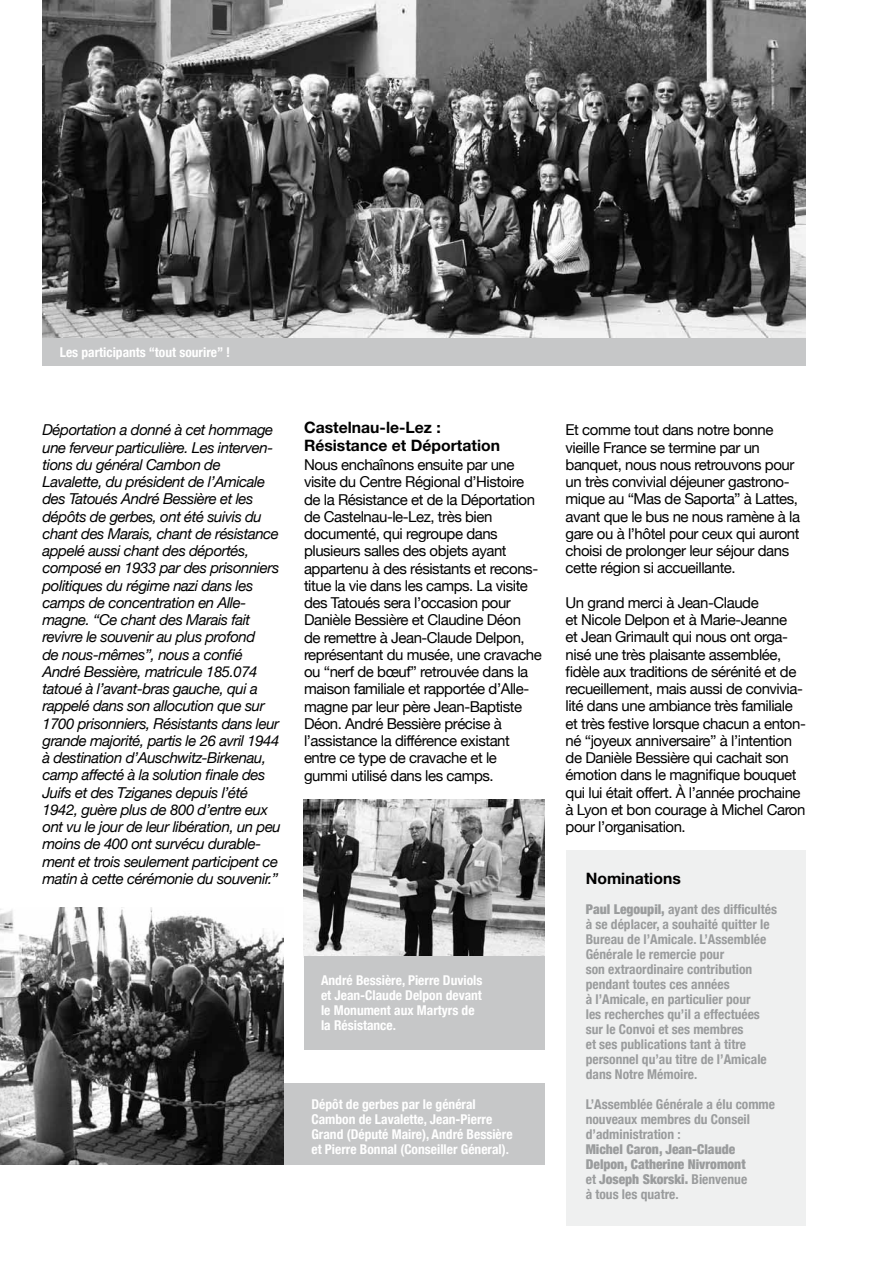
<style>
.page{position:relative;width:893px;height:1263px;background:#fff}
.page>*{position:absolute;margin:0;border:0;box-sizing:border-box;transform-origin:0 0}
.t1{font:700 15.75px/17.2px "Helvetica Neue";color:#000}
.t2{font:15px/17.2px "Helvetica Neue";letter-spacing:-.03em;color:#000}
.t3{font:italic 15px/17.2px "Helvetica Neue";letter-spacing:-.03em;color:#000}
.t4{font:700 condensed 13.5px/15px "Helvetica Neue";color:#9a9c9d}
.t5{font:700 condensed 13.5px/15px "Helvetica Neue";color:#fff}
.t6{font:900 condensed 13.5px/15px "Helvetica Neue";color:#9a9c9d}
.s1{font-weight:900}
.s2{font-weight:700}
</style>
<div class="page">
<div style="left:239px;top:1083px;width:305px;height:81px;background:#c6c7c8"></div>
<div style="left:566px;top:850px;width:240px;height:376px;background:#eff0f0"></div>
<img style="left:0;top:907px;width:283px;height:257px">
<img style="left:303px;top:800px;width:241px;height:156px">
<div style="left:304px;top:956px;width:240px;height:94px;background:#c6c7c8"></div>
<img style="left:43px;top:0;width:763px;height:338px">
<div style="left:43px;top:338px;width:763px;height:28px;background:#c6c7c8"></div>
<p class="t5" style="left:60px;top:345px;width:172px">Les participants “tout sourire” !</p>
<p class="t3" style="left:43px;top:421px;width:240px">Déportation a donné à cet hommage une ferveur particulière. Les interven&shy;tions du général Cambon de Lavalette, du président de l’Amicale des Tatoués André Bessière et les dépôts de gerbes, ont été suivis du chant des Marais, chant de résistance appelé aussi chant des déportés, composé en 1933 par des prisonniers politiques du régime nazi dans les camps de concentration en Alle&shy;magne. “Ce chant des Marais fait revivre le souvenir au plus profond<br>de nous-mêmes”, nous a confié André Bessière, matricule 185.074 tatoué à l’avant-bras gauche, qui a rappelé dans son allocution que sur 1700 prisonniers, Résistants dans leur grande majorité, partis le 26 avril 1944 à destination d’Auschwitz-Birkenau, camp affecté à la solution finale des Juifs et des Tziganes depuis l’été 1942, guère plus de 800 d’entre eux ont vu le jour de leur libération, un peu moins de 400 ont survécu durable&shy;ment et trois seulement participent ce matin à cette cérémonie du souvenir.”</p>
<p class="t1" style="left:304px;top:419px;width:197px">Castelnau-le-Lez :<br>Résistance et Déportation</p>
<p class="t2" style="left:304px;top:456px;width:239px">Nous enchaînons ensuite par une visite du Centre Régional d’Histoire de la Résistance et de la Déportation de Castelnau-le-Lez, très bien documenté, qui regroupe dans plusieurs salles des objets ayant appartenu à des résistants et recons&shy;titue la vie dans les camps. La visite des Tatoués sera l’occasion pour Danièle Bessière et Claudine Déon<br>de remettre à Jean-Claude Delpon, représentant du musée, une cravache ou “nerf de bœuf” retrouvée dans la maison familiale et rapportée d’Alle&shy;magne par leur père Jean-Baptiste Déon. André Bessière précise à l’assistance la différence existant entre ce type de cravache et le gummi utilisé dans les camps.</p>
<p class="t5" style="left:321px;top:972px;width:163px">André Bessière, Pierre Duviols et Jean-Claude Delpon devant le Monument aux Martyrs de la Résistance.</p>
<p class="t5" style="left:311px;top:1096px;width:203px">Dépôt de gerbes par le général Cambon de Lavalette, Jean-Pierre Grand (Député Maire), André Bessière et Pierre Bonnal (Conseiller Géneral).</p>
<p class="t2" style="left:566px;top:421px;width:236px">Et comme tout dans notre bonne vieille France se termine par un banquet, nous nous retrouvons pour un très convivial déjeuner gastrono&shy;mique au “Mas de Saporta” à Lattes, avant que le bus ne nous ramène à la gare ou à l’hôtel pour ceux qui auront choisi de prolonger leur séjour dans cette région si accueillante.</p>
<p class="t2" style="left:566px;top:594px;width:242px">Un grand merci à Jean-Claude<br>et Nicole Delpon et à Marie-Jeanne<br>et Jean Grimault qui nous ont orga&shy;nisé une très plaisante assemblée, fidèle aux traditions de sérénité et de recueillement, mais aussi de convivia&shy;lité dans une ambiance très familiale et très festive lorsque chacun a enton&shy;né “joyeux anniversaire” à l’intention de Danièle Bessière qui cachait son émotion dans le magnifique bouquet qui lui était offert. À l’année prochaine à Lyon et bon courage à Michel Caron pour l’organisation.</p>
<p class="t1" style="left:586px;top:870px;width:97px">Nominations</p>
<p class="t4" style="left:586px;top:902px;width:193px"><span class="s1">Paul Legoupil,</span> ayant des difficultés à se déplacer, a souhaité quitter le<br>Bureau de l’Amicale. L’Assemblée<br>Générale le remercie pour<br>son extraordinaire contribution pendant toutes ces années<br>à l’Amicale, en particulier pour<br>les recherches qu’il a effectuées sur le convoi et ses membres<br>et ses publications tant à titre personnel qu’au titre de l’Amicale dans Notre Mémoire.</p>
<p class="t4" style="left:586px;top:1097px;width:191px">L’Assemblée Générale a élu comme nouveaux membres du Conseil d’administration :</p>
<p class="t6" style="left:586px;top:1142px;width:163px">Michel Caron, Jean-Claude<br>Delpon, Catherine Nivromont <span class="s2">et</span> Joseph Skorski. <span class="s2">Bienvenue à tous les quatre.</span></p>
</div>
